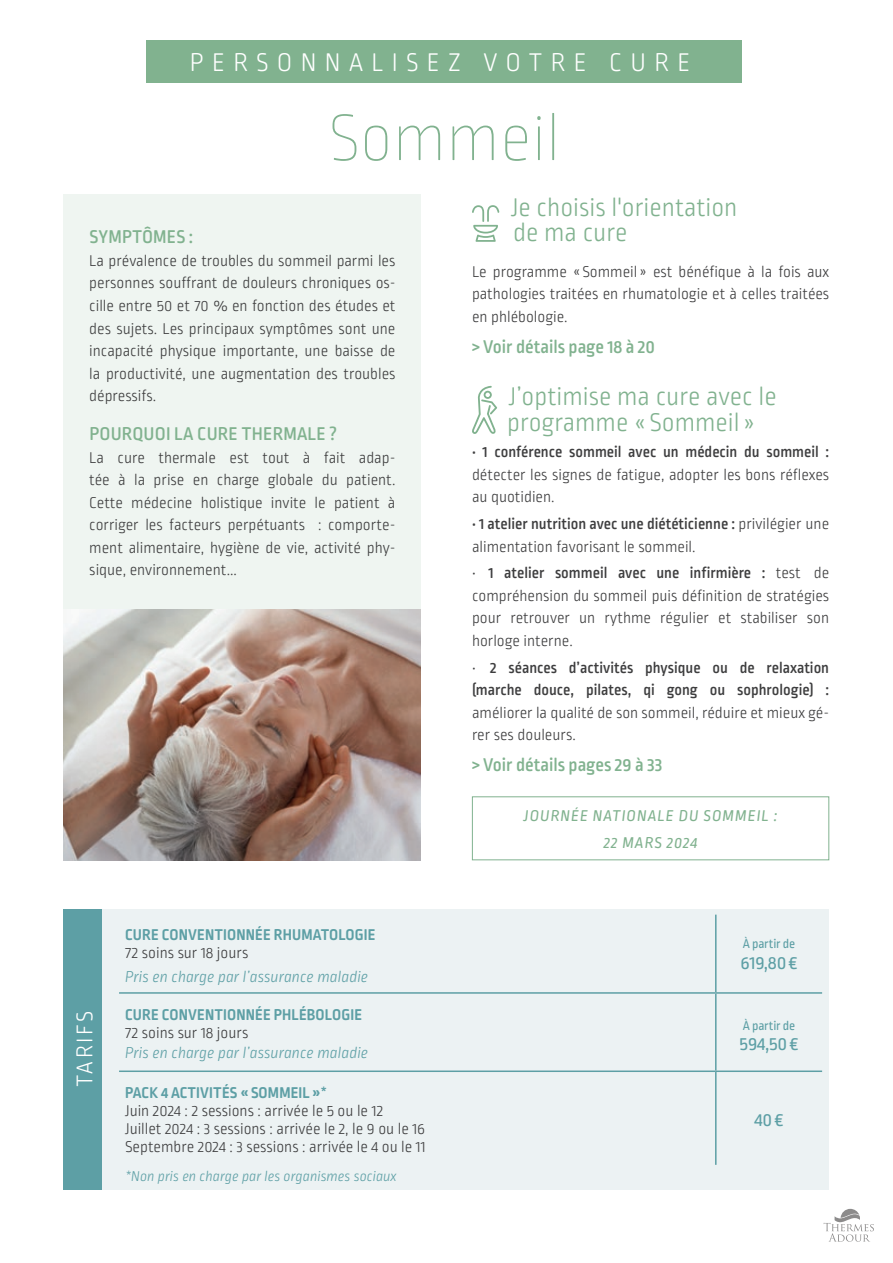
<style>
.page{position:relative;width:893px;height:1263px;background:#fff}
.page>*{position:absolute;margin:0;border:0;box-sizing:border-box;transform-origin:0 0}
.t1{font:100 69px "Ropa Soft Pro";color:#81b28f}
.t2{font:300 27px/25.5px "Ropa Soft Pro";color:#81b28f}
.t3{font:300 27px "Ropa Soft Pro";letter-spacing:.31em;color:#fff}
.t4{font:300 24px "Ropa Soft Pro";letter-spacing:.11em;color:#fff}
.t5{font:500 19.5px "Ropa Soft Pro";color:#81b28f}
.t6{font:19.5px "Ropa Soft Pro";letter-spacing:-.01em;color:#5d9fa5}
.t7{font:300 16.5px/22.5px "Ropa Soft Pro";color:#3e3e3f;text-align:justify}
.t8{font:500 16.5px/22.5px "Ropa Soft Pro";color:#3e3e3f}
.t9{font:italic 300 16.5px "Ropa Soft Pro";color:#5d9fa5}
.t10{font:700 16.5px "Ropa Soft Pro";letter-spacing:.01em;color:#5d9fa5}
.t11{font:italic 16.5px/27px "Ropa Soft Pro";letter-spacing:.06em;color:#81b28f;text-align:center}
.t12{font:italic 300 15px "Ropa Soft Pro";color:#5d9fa5}
.t13{font:13.5px "Ropa Soft Pro";letter-spacing:-.01em;color:#5d9fa5}
.s1{font-weight:700;color:#5d9fa5}
.s2{font-weight:500;color:#5d9fa5}
.s3{font-weight:500}
.s4{font-weight:300}
</style>
<div class="page">
<svg style="left:823px;top:1209px;width:51px;height:33px"></svg>
<div style="left:147px;top:40px;width:595px;height:43px;background:#81b28f"></div>
<img style="left:64px;top:608px;width:357px;height:252px">
<div style="left:64px;top:194px;width:357px;height:414px;background:#eff5f1"></div>
<div style="left:472px;top:796px;width:357px;height:64px;border:1px solid #81b28f"></div>
<svg style="left:472px;top:205px;width:27px;height:37px"></svg>
<svg style="left:472px;top:386px;width:25px;height:48px"></svg>
<div style="left:64px;top:909px;width:764px;height:280px;background:#ecf2f3"></div>
<div style="left:64px;top:909px;width:38px;height:280px;background:#5d9fa5"></div>
<hr style="left:715px;top:915px;width:1px;height:77px;background:#5d9fa5">
<hr style="left:715px;top:994px;width:1px;height:76px;background:#5d9fa5">
<hr style="left:119px;top:1070px;width:597px;height:2px;background:#5d9fa5">
<hr style="left:716px;top:1070px;width:106px;height:2px;background:#5d9fa5">
<hr style="left:715px;top:1072px;width:1px;height:93px;background:#5d9fa5">
<hr style="left:119px;top:992px;width:597px;height:2px;background:#5d9fa5">
<hr style="left:716px;top:992px;width:106px;height:2px;background:#5d9fa5">
<h2 class="t3" style="left:190px;top:48px;width:502px">PERSONNALISEZ VOTRE CURE</h2>
<h1 class="t1" style="left:328px;top:103px;width:233px">Sommeil</h1>
<p class="t5" style="left:89px;top:226px;width:105px">SYMPTÔMES :</p>
<p class="t7" style="left:89px;top:250px;width:308px">La prévalence de troubles du sommeil parmi les personnes souffrant de douleurs chroniques os&shy;cille entre 50 et 70 % en fonction des études et des sujets. Les principaux symptômes sont une incapacité physique importante, une baisse de la productivité, une augmentation des troubles dépressifs.</p>
<p class="t5" style="left:89px;top:423px;width:249px">POURQUOI LA CURE THERMALE ?</p>
<p class="t7" style="left:89px;top:447px;width:308px">La cure thermale est tout à fait adap&shy;tée à la prise en charge globale du patient.<br>Cette médecine holistique invite le patient à corriger les facteurs perpétuants : comporte&shy;ment alimentaire, hygiène de vie, activité phy&shy;sique, environnement...</p>
<h3 class="t4" style="left:72px;top:1087px;width:78px;rotate:-90deg">TARIFS</h3>
<p class="t10" style="left:125px;top:925px;width:252px">CURE CONVENTIONNÉE RHUMATOLOGIE</p>
<p class="t7" style="left:125px;top:942px;width:125px">72 soins sur 18 jours</p>
<p class="t9" style="left:125px;top:968px;width:245px">Pris en charge par l’assurance maladie</p>
<p class="t10" style="left:125px;top:1006px;width:238px">CURE CONVENTIONNÉE PHLÉBOLOGIE</p>
<p class="t7" style="left:125px;top:1023px;width:125px">72 soins sur 18 jours</p>
<p class="t9" style="left:125px;top:1044px;width:245px">Pris en charge par l’assurance maladie</p>
<p class="t7" style="left:125px;top:1084px;width:302px;line-height:18px;text-align:left"><span class="s1">PACK 4 ACTIVITÉS « SOMMEIL »</span><span class="s2">*<br></span>Juin 2024 : 2 sessions : arrivée le 5 ou le 12<br>Juillet 2024 : 3 sessions : arrivée le 2, le 9 ou le 16<br>Septembre 2024 : 3 sessions : arrivée le 4 ou le 11</p>
<p class="t12" style="left:125px;top:1168px;width:273px">*Non pris en charge par les organismes sociaux</p>
<h2 class="t2" style="left:511px;top:196px;width:228px">Je choisis l'orientation de ma cure</h2>
<p class="t7" style="left:472px;top:261px;width:359px">Le programme « Sommeil » est bénéfique à la fois aux pathologies traitées en rhumatologie et à celles traitées en phlébologie.</p>
<p class="t5" style="left:472px;top:336px;width:185px">&gt; Voir détails page 18 à 20</p>
<h2 class="t2" style="left:507px;top:385px;width:271px">J’optimise ma cure avec le programme « Sommeil »</h2>
<p class="t8" style="left:472px;top:442px;width:359px">• 1 conférence sommeil avec un médecin du sommeil :</p>
<p class="t7" style="left:472px;top:464px;width:359px">détecter les signes de fatigue, adopter les bons réflexes au quotidien.</p>
<p class="t7" style="left:472px;top:513px;width:359px"><span class="s3">• 1 atelier nutrition avec une diététicienne :</span> privilégier une alimentation favorisant le sommeil.</p>
<p class="t7" style="left:472px;top:563px;width:359px">• <span class="s3">1 atelier sommeil avec une infirmière :</span> test de compréhension du sommeil puis définition de stratégies pour retrouver un rythme régulier et stabiliser son horloge interne.</p>
<p class="t8" style="left:472px;top:657px;width:359px"><span class="s4">•</span> 2 séances d’activités physique ou de relaxation (marche douce, pilates, qi gong ou sophrologie) :</p>
<p class="t7" style="left:472px;top:702px;width:359px">améliorer la qualité de son sommeil, réduire et mieux gé&shy;rer ses douleurs.</p>
<p class="t5" style="left:472px;top:754px;width:192px">&gt; Voir détails pages 29 à 33</p>
<p class="t11" style="left:524px;top:803px;width:255px">JOURNÉE NATIONALE DU SOMMEIL :<br>22 MARS 2024</p>
<p class="t13" style="left:743px;top:936px;width:54px">À partir de</p>
<p class="t6" style="left:740px;top:952px;width:59px">619,80€</p>
<p class="t13" style="left:743px;top:1018px;width:54px">À partir de</p>
<p class="t6" style="left:740px;top:1033px;width:60px">594,50€</p>
<p class="t6" style="left:755px;top:1109px;width:30px">40€</p>
</div>
